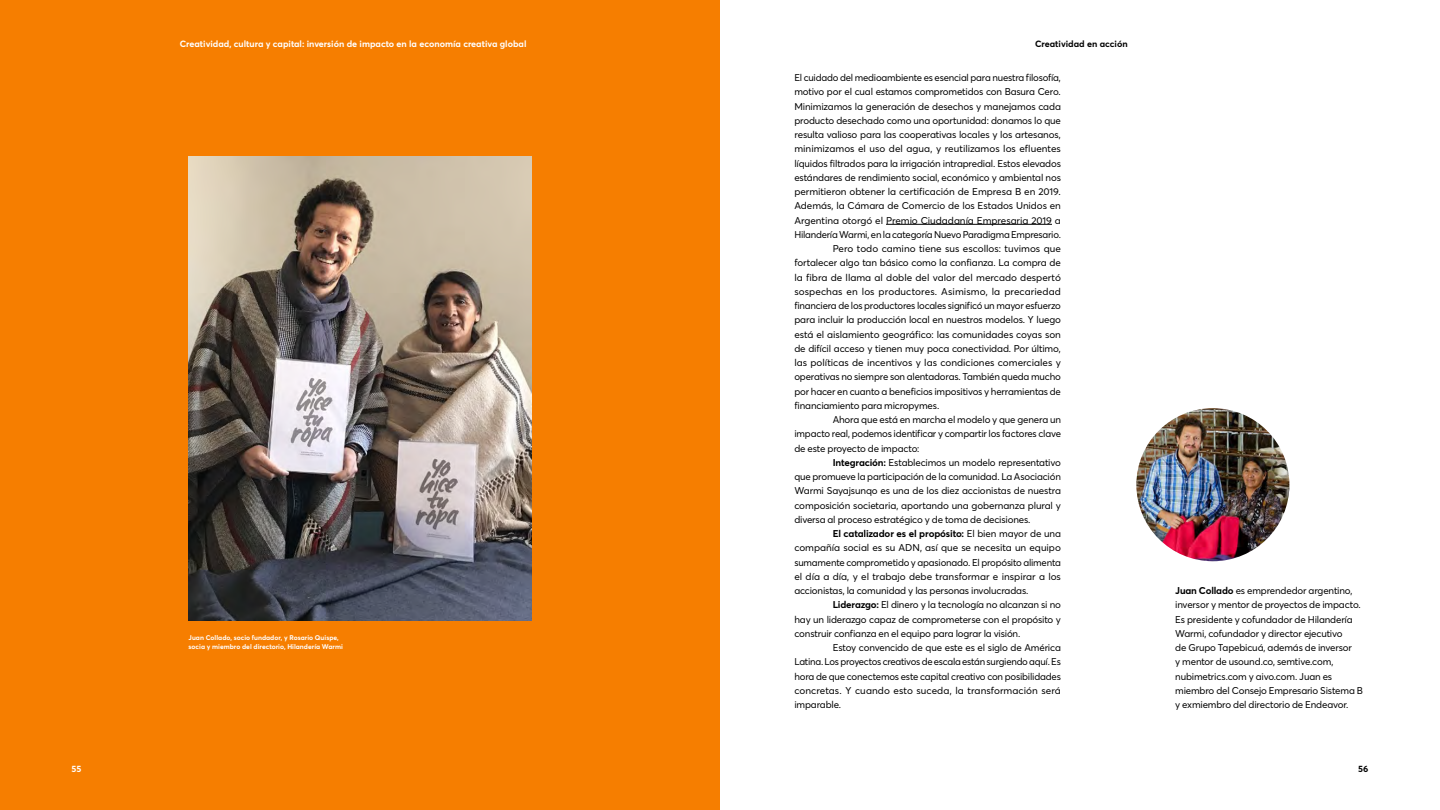
<style>
.page{position:relative;width:1440px;height:810px;background:#fff}
.page>*{position:absolute;margin:0;border:0;box-sizing:border-box;transform-origin:0 0}
.t1{font:9.75px/14.2px "Averta CY";letter-spacing:-.015em;color:#000}
.t2{font:9.75px "Averta CY";letter-spacing:.01em;color:#000}
.t3{font:9.75px "Averta CY";letter-spacing:.005em;color:#000}
.t4{font:700 9.75px "Averta CY";letter-spacing:-.015em;color:#000}
.t5{font:700 9px "Averta CY";color:#fff}
.t6{font:700 9px "Averta CY";color:#000}
.t7{font:700 6.75px/9px "Averta CY";color:#fff}
.s1{font-weight:700}
.s2{font-weight:400}
</style>
<div class="page">
<div style="left:0;top:0;width:720px;height:810px;background:#f67e00"></div>
<img style="left:189px;top:156px;width:342px;height:465px">
<img style="left:1136px;top:408px;width:153px;height:153px;border-radius:77px">
<hr style="left:886px;top:224px;width:166px;height:1px;background:#000">
<p class="t5" style="left:180px;top:37px;width:348px">Creatividad, cultura y capital: inversión de impacto en la economía creativa global</p>
<p class="t7" style="left:189px;top:633px;width:156px">Juan Collado, socio fundador, y Rosario Quispe, socia y miembro del directorio, Hilandería Warmi</p>
<p class="t6" style="left:1035px;top:37px;width:94px">Creatividad en acción</p>
<p class="t1" style="left:794px;top:70px;width:268px">El cuidado del medioambiente es esencial para nuestra filosofía,</p>
<p class="t1" style="left:794px;top:84px;width:268px">motivo por el cual estamos comprometidos con Basura Cero.</p>
<p class="t1" style="left:794px;top:99px;width:268px">Minimizamos la generación de desechos y manejamos cada</p>
<p class="t1" style="left:794px;top:113px;width:268px">producto desechado como una oportunidad: donamos lo que</p>
<p class="t1" style="left:794px;top:127px;width:268px">resulta valioso para las cooperativas locales y los artesanos,</p>
<p class="t1" style="left:794px;top:141px;width:268px">minimizamos el uso del agua, y reutilizamos los efluentes</p>
<p class="t1" style="left:794px;top:156px;width:268px">líquidos filtrados para la irrigación intrapredial. Estos elevados</p>
<p class="t1" style="left:794px;top:170px;width:268px">estándares de rendimiento social, económico y ambiental nos</p>
<p class="t1" style="left:794px;top:184px;width:268px">permitieron obtener la certificación de Empresa B en 2019.</p>
<p class="t1" style="left:794px;top:198px;width:268px">Además, la Cámara de Comercio de los Estados Unidos en</p>
<p class="t1" style="left:794px;top:213px;width:268px">Argentina otorgó el Premio Ciudadanía Empresaria 2019 a</p>
<p class="t1" style="left:794px;top:227px;width:268px">Hilandería Warmi, en la categoría Nuevo Paradigma Empresario.</p>
<p class="t1" style="left:833px;top:241px;width:230px">Pero todo camino tiene sus escollos: tuvimos que</p>
<p class="t1" style="left:794px;top:255px;width:268px">fortalecer algo tan básico como la confianza. La compra de</p>
<p class="t1" style="left:794px;top:270px;width:268px">la fibra de llama al doble del valor del mercado despertó</p>
<p class="t2" style="left:794px;top:285px;width:268px">sospechas en los productores. Asimismo, la precariedad</p>
<p class="t1" style="left:794px;top:298px;width:268px">financiera de los productores locales significó un mayor esfuerzo</p>
<p class="t1" style="left:794px;top:312px;width:268px">para incluir la producción local en nuestros modelos. Y luego</p>
<p class="t1" style="left:794px;top:327px;width:268px">está el aislamiento geográfico: las comunidades coyas son</p>
<p class="t1" style="left:794px;top:341px;width:268px">de difícil acceso y tienen muy poca conectividad. Por último,</p>
<p class="t1" style="left:794px;top:355px;width:268px">las políticas de incentivos y las condiciones comerciales y</p>
<p class="t1" style="left:794px;top:369px;width:268px">operativas no siempre son alentadoras. También queda mucho</p>
<p class="t1" style="left:794px;top:384px;width:268px">por hacer en cuanto a beneficios impositivos y herramientas de</p>
<p class="t1" style="left:794px;top:398px;width:146px">financiamiento para micropymes.</p>
<p class="t1" style="left:833px;top:412px;width:230px">Ahora que está en marcha el modelo y que genera un</p>
<p class="t1" style="left:794px;top:426px;width:268px">impacto real, podemos identificar y compartir los factores clave</p>
<p class="t1" style="left:794px;top:441px;width:127px">de este proyecto de impacto:</p>
<p class="t1" style="left:833px;top:455px;width:230px"><span class="s1">Integración:</span> Establecimos un modelo representativo</p>
<p class="t1" style="left:794px;top:469px;width:268px">que promueve la participación de la comunidad. La Asociación</p>
<p class="t1" style="left:794px;top:483px;width:268px">Warmi Sayajsunqo es una de los diez accionistas de nuestra</p>
<p class="t1" style="left:794px;top:498px;width:268px">composición societaria, aportando una gobernanza plural y</p>
<p class="t1" style="left:794px;top:512px;width:238px">diversa al proceso estratégico y de toma de decisiones.</p>
<p class="t4" style="left:833px;top:527px;width:230px">El catalizador es el propósito: <span class="s2">El bien mayor de una</span></p>
<p class="t1" style="left:794px;top:540px;width:268px">compañía social es su ADN, así que se necesita un equipo</p>
<p class="t1" style="left:794px;top:555px;width:268px">sumamente comprometido y apasionado. El propósito alimenta</p>
<p class="t1" style="left:794px;top:569px;width:268px">el día a día, y el trabajo debe transformar e inspirar a los</p>
<p class="t1" style="left:794px;top:583px;width:236px">accionistas, la comunidad y las personas involucradas.</p>
<p class="t1" style="left:833px;top:597px;width:230px"><span class="s1">Liderazgo:</span> El dinero y la tecnología no alcanzan si no</p>
<p class="t1" style="left:794px;top:612px;width:268px">hay un liderazgo capaz de comprometerse con el propósito y</p>
<p class="t1" style="left:794px;top:626px;width:228px">construir confianza en el equipo para lograr la visión.</p>
<p class="t1" style="left:833px;top:640px;width:230px">Estoy convencido de que este es el siglo de América</p>
<p class="t1" style="left:794px;top:654px;width:268px">Latina. Los proyectos creativos de escala están surgiendo aquí. Es</p>
<p class="t1" style="left:794px;top:669px;width:268px">hora de que conectemos este capital creativo con posibilidades</p>
<p class="t3" style="left:794px;top:684px;width:268px">concretas. Y cuando esto suceda, la transformación será</p>
<p class="t1" style="left:794px;top:697px;width:48px">imparable.</p>
<p class="t1" style="left:1175px;top:583px;width:189px"><span class="s1">Juan Collado</span> es emprendedor argentino, inversor y mentor de proyectos de impacto.<br>Es presidente y cofundador de Hilandería Warmi, cofundador y director ejecutivo<br>de Grupo Tapebicuá, además de inversor<br>y mentor de usound.co, semtive.com, nubimetrics.com y aivo.com. Juan es miembro del Consejo Empresario Sistema B y exmiembro del directorio de Endeavor.</p>
<p class="t5" style="left:72px;top:762px;width:11px">55</p>
<p class="t6" style="left:1358px;top:762px;width:12px">56</p>
</div>
